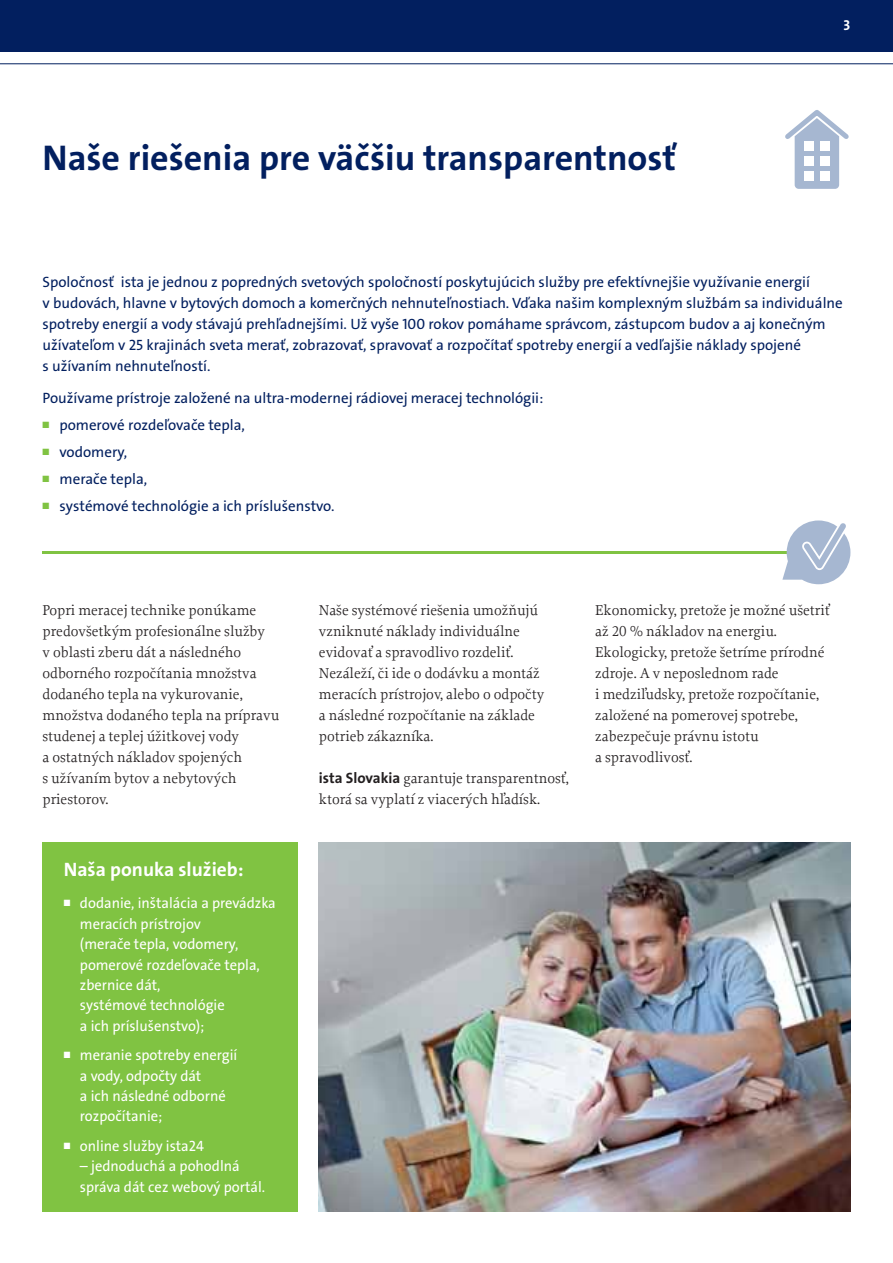
<style>
.page{position:relative;width:893px;height:1263px;background:#fff}
.page>*{position:absolute;margin:0;border:0;box-sizing:border-box;transform-origin:0 0}
.t1{font:36px "Ista The Sans CE Bold";color:#021f5f}
.t2{font:19.5px "Ista The Sans CE Bold";color:#fff}
.t3{font:15px/21px "Ista Proforma CE";color:#231f20}
.t4{font:15px/21px "Ista The Sans CE";color:#021f5f}
.t5{font:15px/20.4px "Ista The Sans CE";color:#fff}
.t6{font:14.4px "Ista The Sans CE Bold";color:#fff}
.s1{color:#80c342}
.s2{font-family:"Ista The Sans CE Bold"}
</style>
<div class="page">
<div style="left:43px;top:842px;width:255px;height:370px;background:#80c342"></div>
<hr style="left:43px;top:551px;width:794px;height:3px;background:#80c342">
<div style="left:0;top:0;width:893px;height:51px;background:#021f5f"></div>
<hr style="left:0;top:63px;width:893px;height:1px;background:#021f5f">
<svg style="left:785px;top:110px;width:64px;height:79px"></svg>
<div style="left:820px;top:141px;width:9px;height:9px;background:#fff"></div>
<div style="left:804px;top:141px;width:9px;height:9px;background:#fff"></div>
<div style="left:820px;top:156px;width:9px;height:9px;background:#fff"></div>
<div style="left:804px;top:156px;width:9px;height:9px;background:#fff"></div>
<div style="left:820px;top:171px;width:9px;height:9px;background:#fff"></div>
<div style="left:804px;top:171px;width:9px;height:9px;background:#fff"></div>
<img style="left:319px;top:842px;width:531px;height:370px">
<svg style="left:782px;top:520px;width:68px;height:64px"></svg>
<h1 class="t1" style="left:43px;top:140px;width:635px">Naše riešenia pre väčšiu transparentnosť</h1>
<p class="t6" style="left:844px;top:19px;width:8px">3</p>
<p class="t4" style="left:43px;top:272px;width:802px">Spoločnosť ista je jednou z popredných svetových spoločností poskytujúcich služby pre efektívnejšie využívanie energií<br>v budovách, hlavne v bytových domoch a komerčných nehnuteľnostiach. Vďaka našim komplexným službám sa individuálne spotreby energií a vody stávajú prehľadnejšími. Už vyše 100 rokov pomáhame správcom, zástupcom budov a aj konečným užívateľom v 25 krajinách sveta merať, zobrazovať, spravovať a rozpočítať spotreby energií a vedľajšie náklady spojené<br>s užívaním nehnuteľností.</p>
<p class="t4" style="left:43px;top:388px;width:502px">Používame prístroje založené na ultra-modernej rádiovej meracej technológii:</p>
<p class="t4" style="left:43px;top:415px;width:204px"><span class="s1">■</span> pomerové rozdeľovače tepla,</p>
<p class="t4" style="left:43px;top:442px;width:86px"><span class="s1">■</span> vodomery,</p>
<p class="t4" style="left:43px;top:469px;width:106px"><span class="s1">■</span> merače tepla,</p>
<p class="t4" style="left:43px;top:496px;width:293px"><span class="s1">■</span> systémové technológie a ich príslušenstvo.</p>
<p class="t3" style="left:43px;top:601px;width:238px">Popri meracej technike ponúkame predovšetkým profesionálne služby<br>v oblasti zberu dát a následného odborného rozpočítania množstva dodaného tepla na vykurovanie, množstva dodaného tepla na prípravu studenej a teplej úžitkovej vody<br>a ostatných nákladov spojených<br>s užívaním bytov a nebytových priestorov.</p>
<h2 class="t2" style="left:64px;top:859px;width:181px">Naša ponuka služieb:</h2>
<p class="t5" style="left:80px;top:894px;width:197px;text-indent:-16px">■ dodanie, inštalácia a prevádzka meracích prístrojov<br>(merače tepla, vodomery, pomerové rozdeľovače tepla, zbernice dát,<br>systémové technológie<br>a ich príslušenstvo);</p>
<p class="t5" style="left:80px;top:1045px;width:159px;text-indent:-16px">■ meranie spotreby energií a vody, odpočty dát<br>a ich následné odborné rozpočítanie;</p>
<p class="t5" style="left:64px;top:1136px;width:142px">■ online služby ista24</p>
<p class="t5" style="left:80px;top:1156px;width:187px">– jednoduchá a pohodlná správa dát cez webový portál.</p>
<p class="t3" style="left:319px;top:601px;width:227px">Naše systémové riešenia umožňujú vzniknuté náklady individuálne evidovať a spravodlivo rozdeliť.<br>Nezáleží, či ide o dodávku a montáž meracích prístrojov, alebo o odpočty a následné rozpočítanie na základe potrieb zákazníka.</p>
<p class="t3" style="left:319px;top:769px;width:251px"><span class="s2">ista Slovakia</span> garantuje transparentnosť, ktorá sa vyplatí z viacerých hľadísk.</p>
<p class="t3" style="left:595px;top:601px;width:236px">Ekonomicky, pretože je možné ušetriť až 20 % nákladov na energiu.<br>Ekologicky, pretože šetríme prírodné zdroje. A v neposlednom rade<br>i medziľudsky, pretože rozpočítanie, založené na pomerovej spotrebe, zabezpečuje právnu istotu<br>a spravodlivosť.</p>
</div>
